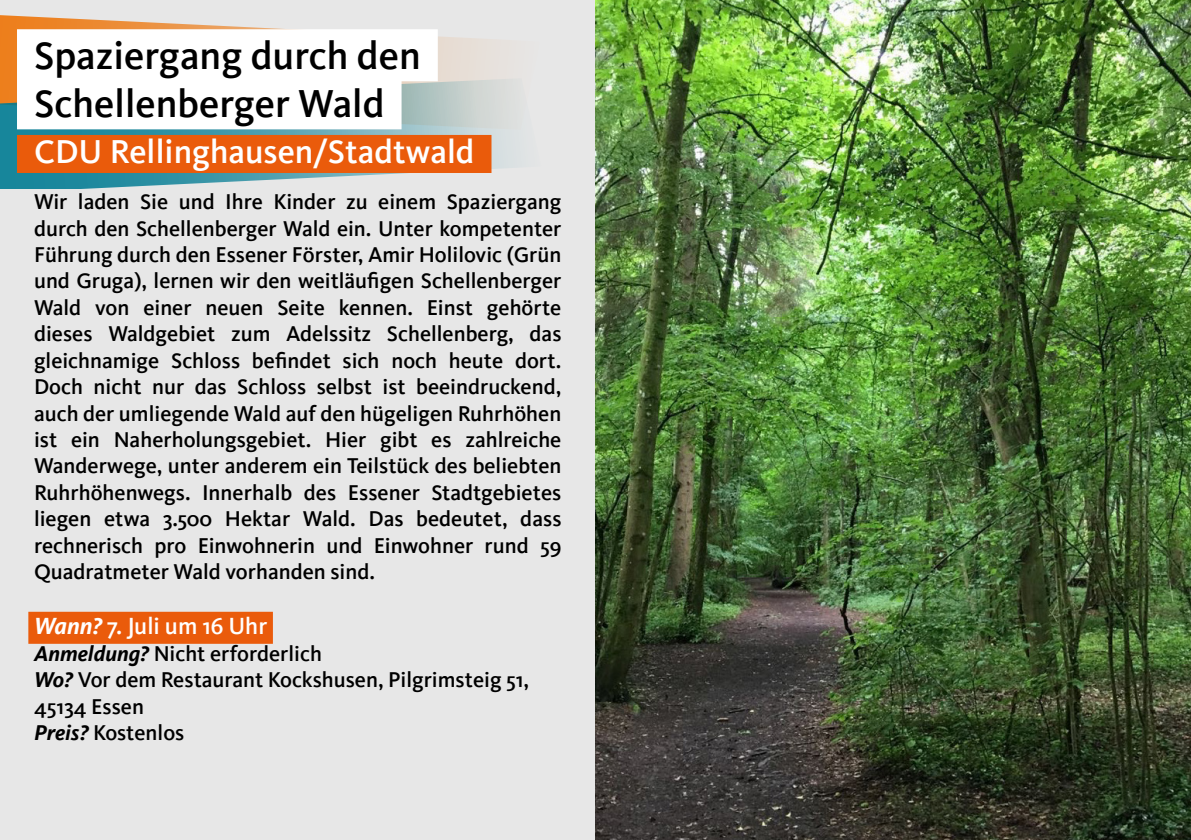
<style>
.page{position:relative;width:1191px;height:840px;background:#fff}
.page>*{position:absolute;margin:0;border:0;box-sizing:border-box;transform-origin:0 0}
.t1{font:500 40px/48px "CDU Kievit Tab";color:#000}
.t2{font:500 34px "CDU Kievit Tab";color:#fff}
.t3{font:500 24px "CDU Kievit";color:#fff}
.t4{font:500 22px/26.4px "CDU Kievit";color:#000;text-align:justify}
.s1{font-weight:700;font-style:italic}
</style>
<div class="page">
<div style="left:0;top:0;width:1191px;height:839px;background:#e7e7e7"></div>
<svg style="left:0;top:15px;width:497px;height:63px"></svg>
<svg style="left:0;top:78px;width:518px;height:110px"></svg>
<div style="left:17px;top:29px;width:421px;height:52px;background:#fff"></div>
<div style="left:17px;top:77px;width:384px;height:52px;background:#fff"></div>
<div style="left:28px;top:611px;width:245px;height:32px;background:#ea5b0b"></div>
<div style="left:17px;top:135px;width:474px;height:38px;background:#ea5b0b"></div>
<img style="left:595px;top:0;width:596px;height:839px">
<h1 class="t1" style="left:34px;top:32px;width:388px">Spaziergang durch den<br>Schellenberger Wald</h1>
<h2 class="t2" style="left:34px;top:132px;width:442px">CDU Rellinghausen/Stadtwald</h2>
<p class="t4" style="left:34px;top:189px;width:529px">Wir laden Sie und Ihre Kinder zu einem Spaziergang durch den Schellenberger Wald ein. Unter kompetenter Führung durch den Essener Förster, Amir Holilovic (Grün und Gruga), lernen wir den weitläufigen Schellenberger Wald von einer neuen Seite kennen. Einst gehörte dieses Waldgebiet zum Adelssitz Schellenberg, das gleichnamige Schloss befindet sich noch heute dort.<br>Doch nicht nur das Schloss selbst ist beeindruckend, auch der umliegende Wald auf den hügeligen Ruhrhöhen ist ein Naherholungsgebiet. Hier gibt es zahlreiche Wanderwege, unter anderem ein Teilstück des beliebten Ruhrhöhenwegs. Innerhalb des Essener Stadtgebietes liegen etwa 3.500 Hektar Wald. Das bedeutet, dass rechnerisch pro Einwohnerin und Einwohner rund 59<br>Quadratmeter Wald vorhanden sind.</p>
<p class="t3" style="left:34px;top:612px;width:235px"><span class="s1">Wann?</span> 7. Juli um 16 Uhr</p>
<p class="t4" style="left:34px;top:640px;width:496px;text-align:left"><span class="s1">Anmeldung?</span> Nicht erforderlich<br><span class="s1">Wo?</span> Vor dem Restaurant Kockshusen, Pilgrimsteig 51,<br>45134 Essen<br><span class="s1">Preis?</span> Kostenlos</p>
</div>
